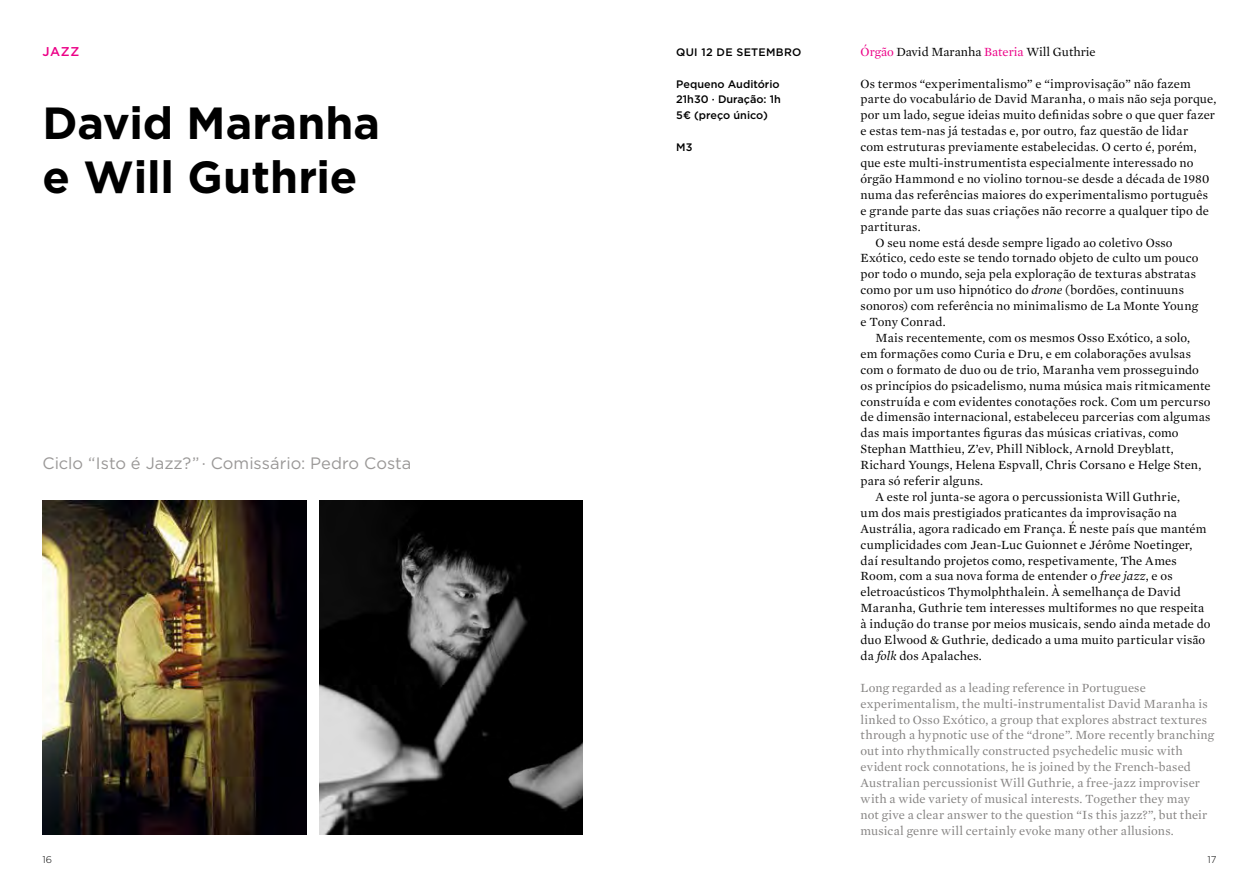
<style>
.page{position:relative;width:1259px;height:893px;background:#fff}
.page>*{position:absolute;margin:0;border:0;box-sizing:border-box;transform-origin:0 0}
.t1{font:700 45px "Gotham";letter-spacing:-.005em;color:#000}
.t2{font:16.5px "Gotham";color:#9a9897}
.t3{font:12.75px "Mercury Text G1";letter-spacing:.01em;color:#000}
.t4{font:12.75px/15.9px "Mercury Text G1";letter-spacing:.01em;color:#858382}
.t5{font:12.75px "Mercury Text G1";letter-spacing:.03em;color:#000}
.t6{font:500 12.75px "Gotham";color:#ec0087}
.t7{font:500 10.8px/15.9px "Gotham";color:#000}
.t8{font:500 10.8px "Gotham";letter-spacing:.025em;color:#000}
.t9{font:300 9.75px "Gotham";color:#000}
.s1{color:#ec0087}
.s2{font-style:italic}
</style>
<div class="page">
<img style="left:43px;top:501px;width:263px;height:334px">
<img style="left:319px;top:501px;width:264px;height:334px">
<p class="t6" style="left:43px;top:43px;width:38px">JAZZ</p>
<h1 class="t1" style="left:43px;top:94px;width:339px">David Maranha</h1>
<h1 class="t1" style="left:43px;top:148px;width:316px">e Will Guthrie</h1>
<p class="t2" style="left:43px;top:453px;width:370px">Ciclo “Isto é Jazz?” · Comissário: Pedro Costa</p>
<p class="t8" style="left:676px;top:45px;width:127px">QUI 12 DE SETEMBRO</p>
<p class="t7" style="left:676px;top:76px;width:106px">Pequeno Auditório<br>21h30 · Duração: 1h<br>5€ (preço único)</p>
<p class="t7" style="left:676px;top:139px;width:18px">M3</p>
<p class="t3" style="left:860px;top:42px;width:237px"><span class="s1">Órgão</span> David Maranha <span class="s1">Bateria</span> Will Guthrie</p>
<p class="t3" style="left:860px;top:74px;width:332px">Os termos “experimentalismo” e “improvisação” não fazem</p>
<p class="t3" style="left:860px;top:90px;width:357px">parte do vocabulário de David Maranha, o mais não seja porque,</p>
<p class="t3" style="left:860px;top:106px;width:356px">por um lado, segue ideias muito definidas sobre o que quer fazer</p>
<p class="t3" style="left:860px;top:122px;width:329px">e estas tem-nas já testadas e, por outro, faz questão de lidar</p>
<p class="t3" style="left:860px;top:138px;width:338px">com estruturas previamente estabelecidas. O certo é, porém,</p>
<p class="t3" style="left:860px;top:154px;width:334px">que este multi-instrumentista especialmente interessado no</p>
<p class="t3" style="left:860px;top:169px;width:350px">órgão Hammond e no violino tornou-se desde a década de 1980</p>
<p class="t3" style="left:860px;top:185px;width:349px">numa das referências maiores do experimentalismo português</p>
<p class="t3" style="left:860px;top:201px;width:350px">e grande parte das suas criações não recorre a qualquer tipo de</p>
<p class="t5" style="left:860px;top:217px;width:62px">partituras.</p>
<p class="t3" style="left:875px;top:233px;width:299px">O seu nome está desde sempre ligado ao coletivo Osso</p>
<p class="t3" style="left:860px;top:249px;width:339px">Exótico, cedo este se tendo tornado objeto de culto um pouco</p>
<p class="t3" style="left:860px;top:265px;width:337px">por todo o mundo, seja pela exploração de texturas abstratas</p>
<p class="t3" style="left:860px;top:281px;width:325px">como por um uso hipnótico do <span class="s2">drone</span> (bordões, continuuns</p>
<p class="t3" style="left:860px;top:297px;width:339px">sonoros) com referência no minimalismo de La Monte Young</p>
<p class="t3" style="left:860px;top:313px;width:87px">e Tony Conrad.</p>
<p class="t3" style="left:875px;top:328px;width:316px">Mais recentemente, com os mesmos Osso Exótico, a solo,</p>
<p class="t3" style="left:860px;top:344px;width:332px">em formações como Curia e Dru, e em colaborações avulsas</p>
<p class="t3" style="left:860px;top:360px;width:340px">com o formato de duo ou de trio, Maranha vem prosseguindo</p>
<p class="t3" style="left:860px;top:376px;width:352px">os princípios do psicadelismo, numa música mais ritmicamente</p>
<p class="t3" style="left:860px;top:392px;width:351px">construída e com evidentes conotações rock. Com um percurso</p>
<p class="t3" style="left:860px;top:408px;width:351px">de dimensão internacional, estabeleceu parcerias com algumas</p>
<p class="t3" style="left:860px;top:424px;width:319px">das mais importantes figuras das músicas criativas, como</p>
<p class="t3" style="left:860px;top:440px;width:315px">Stephan Matthieu, Z’ev, Phill Niblock, Arnold Dreyblatt,</p>
<p class="t3" style="left:860px;top:456px;width:342px">Richard Youngs, Helena Espvall, Chris Corsano e Helge Sten,</p>
<p class="t3" style="left:860px;top:472px;width:124px">para só referir alguns.</p>
<p class="t3" style="left:875px;top:487px;width:306px">A este rol junta-se agora o percussionista Will Guthrie,</p>
<p class="t3" style="left:860px;top:503px;width:318px">um dos mais prestigiados praticantes da improvisação na</p>
<p class="t3" style="left:860px;top:519px;width:347px">Austrália, agora radicado em França. É neste país que mantém</p>
<p class="t3" style="left:860px;top:535px;width:333px">cumplicidades com Jean-Luc Guionnet e Jérôme Noetinger,</p>
<p class="t3" style="left:860px;top:551px;width:317px">daí resultando projetos como, respetivamente, The Ames</p>
<p class="t3" style="left:860px;top:567px;width:313px">Room, com a sua nova forma de entender o <span class="s2">free jazz</span>, e os</p>
<p class="t3" style="left:860px;top:583px;width:322px">eletroacústicos Thymolphthalein. À semelhança de David</p>
<p class="t3" style="left:860px;top:599px;width:345px">Maranha, Guthrie tem interesses multiformes no que respeita</p>
<p class="t3" style="left:860px;top:615px;width:351px">à indução do transe por meios musicais, sendo ainda metade do</p>
<p class="t3" style="left:860px;top:631px;width:346px">duo Elwood &amp; Guthrie, dedicado a uma muito particular visão</p>
<p class="t3" style="left:860px;top:646px;width:123px">da <span class="s2">folk</span> dos Apalaches.</p>
<p class="t4" style="left:860px;top:679px;width:355px">Long regarded as a leading reference in Portuguese experimentalism, the multi-instrumentalist David Maranha is linked to Osso Exótico, a group that explores abstract textures through a hypnotic use of the “drone”. More recently branching out into rhythmically constructed psychedelic music with evident rock connotations, he is joined by the French-based Australian percussionist Will Guthrie, a free-jazz improviser with a wide variety of musical interests. Together they may<br>not give a clear answer to the question “Is this jazz?”, but their musical genre will certainly evoke many other allusions.</p>
<p class="t9" style="left:43px;top:854px;width:11px">16</p>
<p class="t9" style="left:1207px;top:854px;width:10px">17</p>
</div>
